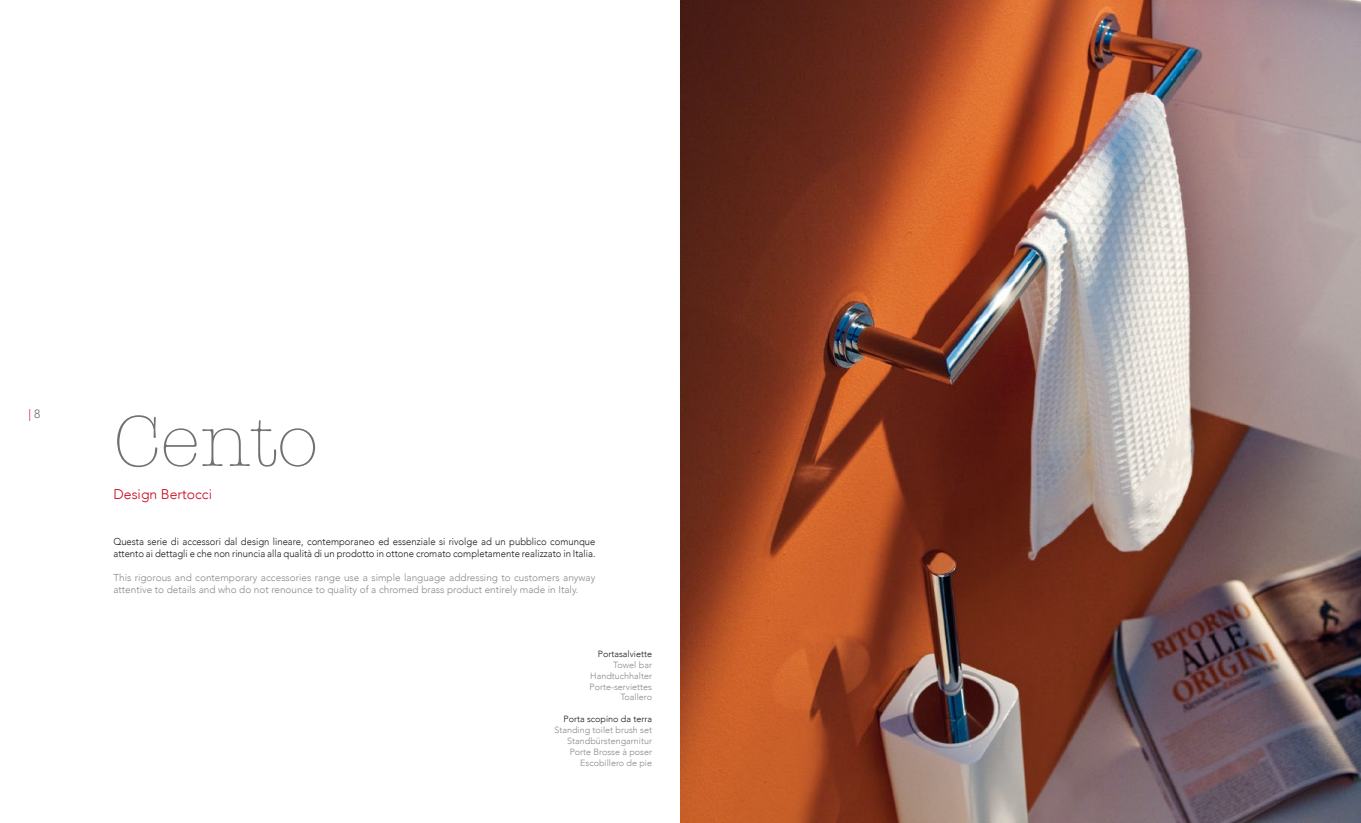
<style>
.page{position:relative;width:1361px;height:823px;background:#fff}
.page>*{position:absolute;margin:0;border:0;box-sizing:border-box;transform-origin:0 0}
.t1{font:300 72px "American Typewriter";color:#707172}
.t2{font:300 14px "Avenir";color:#cd071e}
.t3{font:300 12px "Avenir";color:#cd071e}
.t4{font:300 10px/12px "Avenir";color:#1a171c;scale:.95 1}
.t5{font:300 10px/12px "Avenir";color:#87888a}
.t6{font:300 9px/10.9px "Avenir";color:#87888a;text-align:right}
.t7{font:300 9px "Avenir";color:#1a171c}
.s1{color:#707172}
</style>
<div class="page">
<img style="left:680px;top:0;width:681px;height:822px">
<p class="t3" style="left:28px;top:406px;width:14px">| <span class="s1">8</span></p>
<h1 class="t1" style="left:113px;top:401px;width:206px">Cento</h1>
<h2 class="t2" style="left:113px;top:486px;width:100px">Design Bertocci</h2>
<p class="t4" style="left:113px;top:535px;width:509px">Questa serie di accessori dal design lineare, contemporaneo ed essenziale si rivolge ad un pubblico comunque attento ai dettagli e che non rinuncia alla qualità di un prodotto in ottone cromato completamente realizzato in Italia.</p>
<p class="t5" style="left:113px;top:571px;width:483px">This rigorous and contemporary accessories range use a simple language addressing to customers anyway attentive to details and who do not renounce to quality of a chromed brass product entirely made in Italy.</p>
<p class="t7" style="left:598px;top:648px;width:56px">Portasalviette</p>
<p class="t6" style="left:589px;top:658px;width:64px">Towel bar<br>Handtuchhalter<br>Porte-serviettes<br>Toallero</p>
<p class="t7" style="left:563px;top:713px;width:90px">Porta scopino da terra</p>
<p class="t6" style="left:554px;top:724px;width:99px">Standing toilet brush set<br>Standbürstengarnitur<br>Porte Brosse à poser<br>Escobillero de pie</p>
</div>
